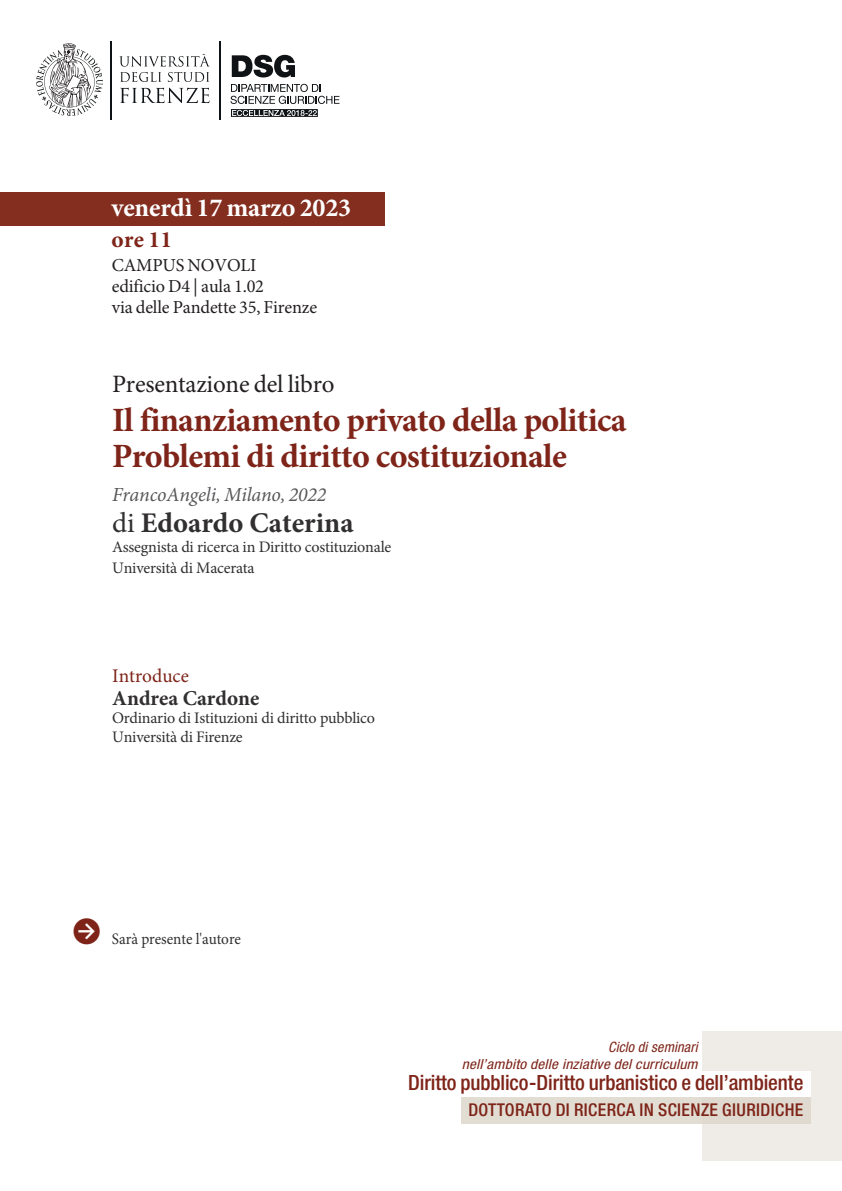
<style>
.page{position:relative;width:842px;height:1191px;background:#fff}
.page>*{position:absolute;margin:0;border:0;box-sizing:border-box;transform-origin:0 0}
.t1{font:700 34px/36.9px "Minion Pro";letter-spacing:-.02em;color:#7e2419}
.t2{font:700 28.5px "Minion Pro";color:#312f30}
.t3{font:700 26.1px "Minion Pro";letter-spacing:-.01em;color:#fff}
.t4{font:25px "Minion Pro";letter-spacing:-.01em;color:#231f20}
.t5{font:700 23.4px "Minion Pro";color:#7e2419}
.t6{font:700 21.1px "Minion Pro";color:#312f30}
.t7{font:500 condensed 21px "Helvetica Neue LT Pro";letter-spacing:-.005em;color:#7e2419}
.t8{font:italic 20px "Minion Pro";letter-spacing:-.01em;color:#57585a}
.t9{font:19.3px "Minion Pro";color:#7e2419}
.t10{font:18.3px/21px "Minion Pro";letter-spacing:-.01em;color:#231f20}
.t11{font:500 condensed 17.6px "Helvetica Neue LT Pro";letter-spacing:.025em;color:#7e2419}
.t12{font:16.1px/20.1px "Minion Pro";letter-spacing:-.015em;color:#312f30}
.t13{font:16px "Minion Pro";letter-spacing:-.005em;color:#312f30;scale:.95 1}
.t14{font:italic condensed 14.3px "Helvetica Neue LT Pro";letter-spacing:.01em;color:#7e2419}
.t15{font:italic condensed 13.9px "Helvetica Neue LT Pro";letter-spacing:.01em;color:#7e2419;scale:1.11 1}
.s1{font-weight:400}
.s2{font-family:"Klavika";font-size:38.1px;color:#7e2318}
</style>
<div class="page">
<div style="left:0;top:192px;width:385px;height:34px;background:#832e1e"></div>
<hr style="left:219px;top:41px;width:2px;height:79px;background:#101315">
<hr style="left:110px;top:41px;width:2px;height:79px;background:#101315">
<svg style="left:232px;top:55px;width:63px;height:22px"></svg>
<svg style="left:120px;top:88px;width:89px;height:15px"></svg>
<svg style="left:119px;top:54px;width:91px;height:28px"></svg>
<svg style="left:36px;top:43px;width:67px;height:73px"></svg>
<svg style="left:231px;top:84px;width:108px;height:33px"></svg>
<div style="left:702px;top:1031px;width:140px;height:129px;background:#efece7"></div>
<div style="left:461px;top:1097px;width:350px;height:26px;background:#e2ddd3"></div>
<div style="left:702px;top:1071px;width:109px;height:26px;background:#fff"></div>
<p class="t3" style="left:112px;top:189px;width:241px">venerdì 17 marzo 2023</p>
<p class="t5" style="left:112px;top:222px;width:62px">ore 11</p>
<p class="t10" style="left:112px;top:255px;width:207px">CAMPUS NOVOLI<br>edificio D4 | aula 1.02<br>via delle Pandette 35, Firenze</p>
<p class="t4" style="left:112px;top:367px;width:224px">Presentazione del libro</p>
<p class="t1" style="left:112px;top:401px;width:516px">Il finanziamento privato della politica<br>Problemi di diritto costituzionale</p>
<p class="t8" style="left:112px;top:481px;width:216px">FrancoAngeli, Milano, 2022</p>
<p class="t2" style="left:112px;top:503px;width:243px"><span class="s1">di</span> Edoardo Caterina</p>
<p class="t12" style="left:112px;top:537px;width:281px">Assegnista di ricerca in Diritto costituzionale<br>Università di Macerata</p>
<p class="t9" style="left:112px;top:663px;width:78px">Introduce</p>
<p class="t6" style="left:112px;top:683px;width:149px">Andrea Cardone</p>
<p class="t12" style="left:112px;top:709px;width:264px;line-height:18.8px">Ordinario di Istituzioni di diritto pubblico<br>Università di Firenze</p>
<p class="t13" style="left:72px;top:928px;width:180px"><span class="s2">•</span> Sarà presente l'autore</p>
<p class="t14" style="left:608px;top:1039px;width:91px">Ciclo di seminari</p>
<p class="t15" style="left:462px;top:1055px;width:214px">nell’ambito delle inziative del curriculum</p>
<p class="t7" style="left:408px;top:1069px;width:397px">Diritto pubblico-Diritto urbanistico e dell’ambiente</p>
<p class="t11" style="left:468px;top:1099px;width:337px">DOTTORATO DI RICERCA IN SCIENZE GIURIDICHE</p>
</div>
